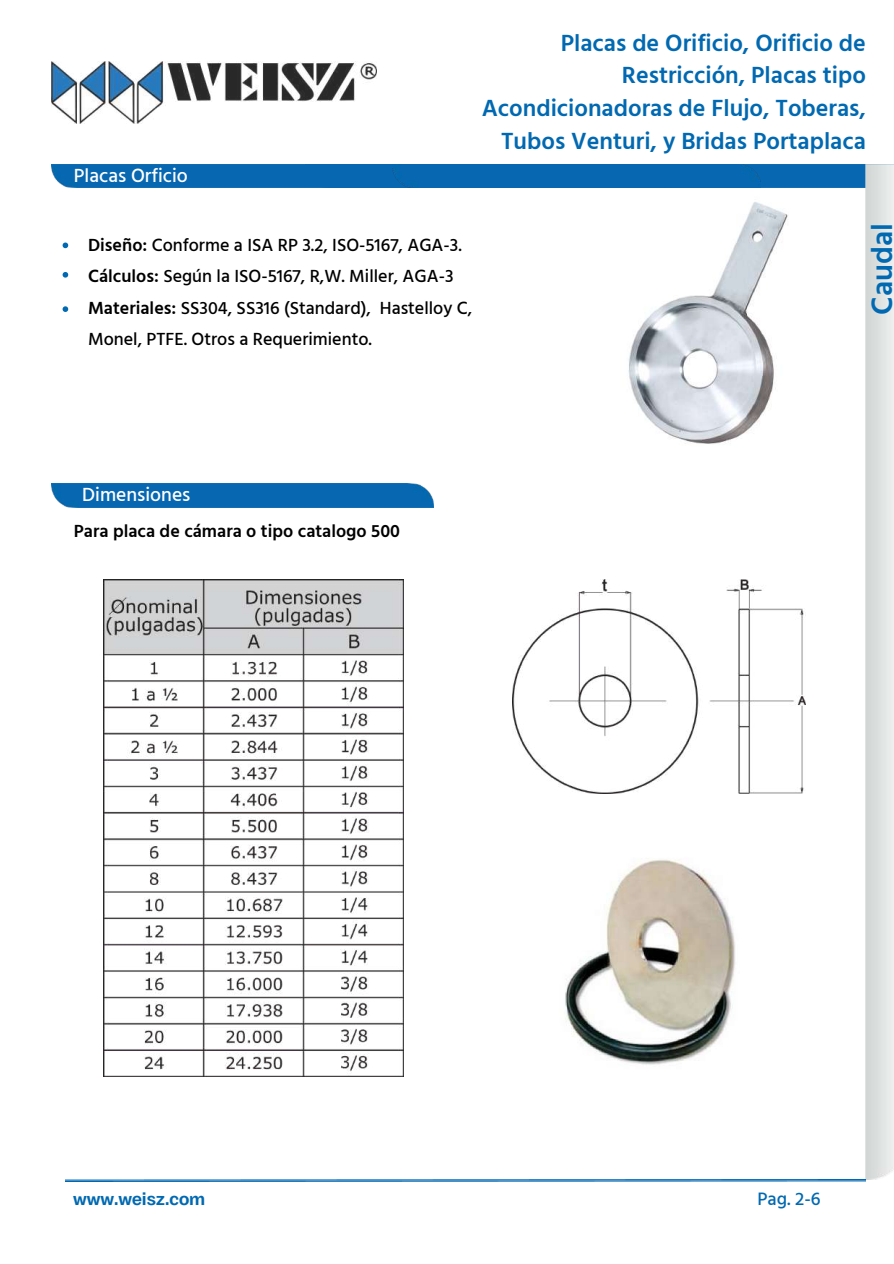
<style>
.page{position:relative;width:894px;height:1264px;background:#fff}
.page>*{position:absolute;margin:0;border:0;box-sizing:border-box;transform-origin:0 0}
.t1{font:600 30px "Hind Madurai";color:#0069b1}
.t2{font:600 24px/32.7px "Hind Madurai";color:#0069b1;text-align:right}
.t3{font:500 19.5px "Hind Madurai";color:#fff}
.t4{font:500 18.45px "Hind Madurai";color:#0069b1}
.t5{font:500 18px/31.5px "Hind Madurai";color:#000}
.t6{font:600 18px "Hind Madurai";color:#000}
.t7{font:700 18px "Body Grotesque";color:#0069b1}
.s1{font-weight:600}
</style>
<div class="page">
<div style="left:760px;top:164px;width:105px;height:24px;background:#0767b1"></div>
<div style="left:51px;top:164px;width:341px;height:24px;background:#0767b1"></div>
<div style="left:392px;top:164px;width:368px;height:24px;background:#0767b1"></div>
<div style="left:865px;top:164px;width:28px;height:1015px;background:#dde1e0"></div>
<img style="left:66px;top:1179px;width:799px;height:2px">
<img style="left:512px;top:579px;width:292px;height:214px">
<img style="left:103px;top:579px;width:300px;height:496px">
<img style="left:565px;top:860px;width:170px;height:205px">
<img style="left:628px;top:202px;width:159px;height:242px">
<div style="left:760px;top:394px;width:89px;height:89px;background:#fff;border-radius:50%"></div>
<svg style="left:63px;top:242px;width:5px;height:6px"></svg>
<svg style="left:63px;top:272px;width:5px;height:5px"></svg>
<svg style="left:63px;top:306px;width:5px;height:6px"></svg>
<img style="left:51px;top:61px;width:326px;height:62px">
<img style="left:51px;top:483px;width:382px;height:24px">
<p class="t3" style="left:74px;top:162px;width:115px">Placas Orficio</p>
<h2 class="t2" style="left:481px;top:27px;width:385px">Placas de Orificio, Orificio de<br>Restricción, Placas tipo<br>Acondicionadoras de Flujo, Toberas,<br>Tubos Venturi, y Bridas Portaplaca</h2>
<p class="t5" style="left:88px;top:230px;width:385px"><span class="s1">Diseño:</span> Conforme a ISA RP 3.2, ISO-5167, AGA-3.<br><span class="s1">Cálculos:</span> Según la ISO-5167, R,W. Miller, AGA-3<br><span class="s1">Materiales:</span> SS304, SS316 (Standard), Hastelloy C, Monel, PTFE. Otros a Requerimiento.</p>
<h1 class="t1" style="left:862px;top:314px;width:93px;rotate:-90deg">Caudal</h1>
<p class="t3" style="left:82px;top:481px;width:110px">Dimensiones</p>
<p class="t6" style="left:74px;top:519px;width:327px">Para placa de cámara o tipo catalogo 500</p>
<p class="t7" style="left:73px;top:1188px;width:134px">www.weisz.com</p>
<p class="t4" style="left:757px;top:1186px;width:65px">Pag. 2-6</p>
</div>
